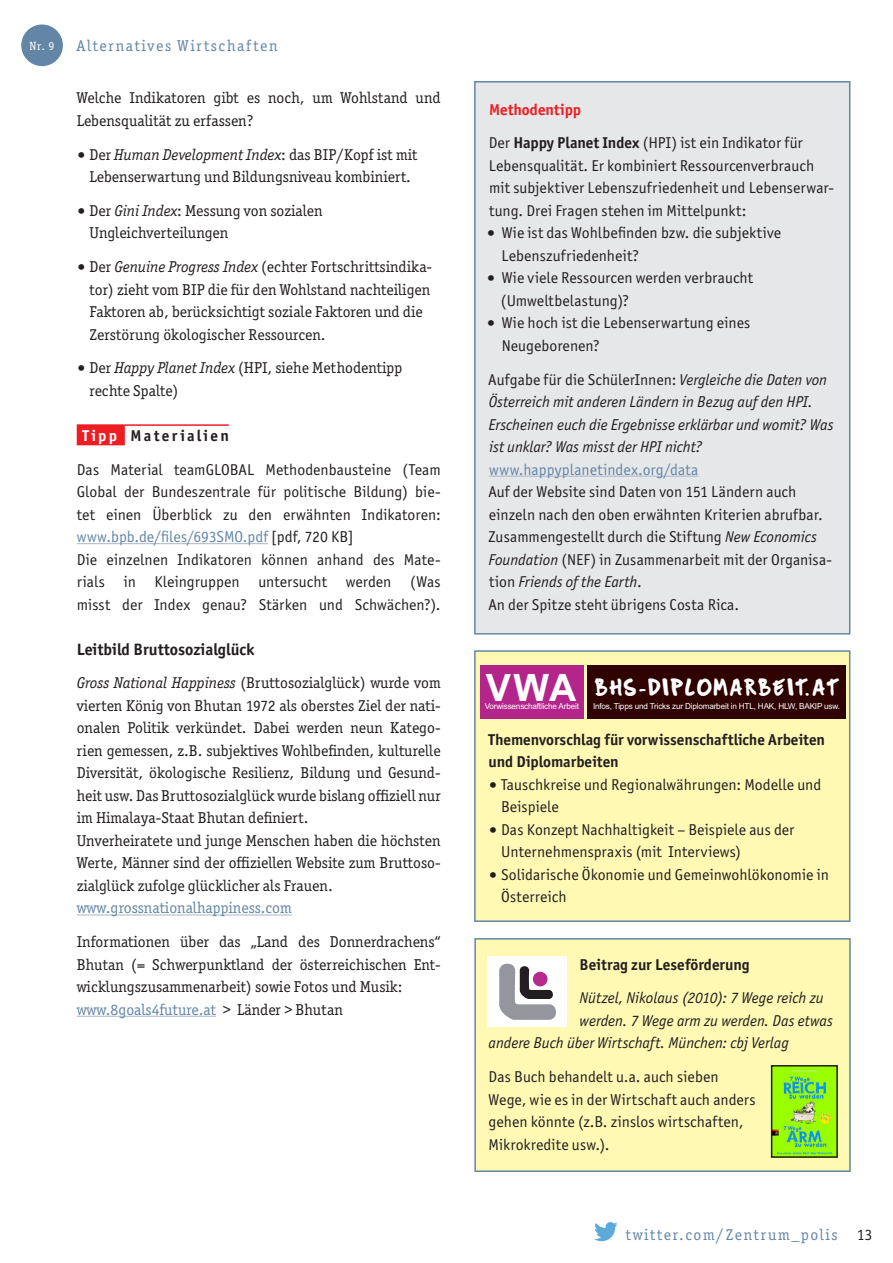
<style>
.page{position:relative;width:893px;height:1263px;background:#fff}
.page>*{position:absolute;margin:0;border:0;box-sizing:border-box;transform-origin:0 0}
.t1{font:700 37.8px "Arial";color:#fff}
.t2{font:25.2px "Mucky Sans";letter-spacing:.06em;color:#fff}
.t3{font:700 16.5px "Officina San ITC";color:#231f20}
.t4{font:15.75px/22.5px "Officina San ITC";letter-spacing:.005em;color:#231f20}
.t5{font:15.75px/22.5px "Officina Ser ITC";color:#231f20}
.t6{font:italic 15.75px/22.5px "Officina San ITC";color:#231f20}
.t7{font:700 15.75px/22.5px "Officina San ITC";color:#231f20}
.t8{font:15.75px "Officina Ser ITC";letter-spacing:.1em;color:#6486a6}
.t9{font:15.75px "Officina Ser ITC";color:#6486a6}
.t10{font:15.75px "Officina San ITC";letter-spacing:.005em;color:#6486a6}
.t11{font:12px "Officina Ser ITC";color:#fff}
.t12{font:8.25px "Arial";letter-spacing:-.025em;color:#fff}
.s1{font-family:"MS Reference Sans Serif";font-style:italic}
.s2{font-style:italic}
.s3{font-weight:700;color:#fff}
.s4{font-weight:700}
.s5{color:#6486a6}
.s6{font-weight:700;color:#ee1d23}
.s7{font-style:normal}
</style>
<div class="page">
<div style="left:77px;top:424px;width:48px;height:21px;background:#ee1d23"></div>
<hr style="left:125px;top:424px;width:104px;height:2px;background:#ee1d23">
<hr style="left:77px;top:543px;width:191px;height:1px;background:#a7b6cc">
<hr style="left:77px;top:914px;width:215px;height:1px;background:#a7b6cc">
<hr style="left:77px;top:1016px;width:139px;height:1px;background:#a7b6cc">
<div style="left:474px;top:81px;width:377px;height:554px;background:#e6e7e9"></div>
<div style="left:475px;top:939px;width:375px;height:232px;background:#fff9b4"></div>
<div style="left:474px;top:938px;width:377px;height:234px;border:2px solid #6486a6"></div>
<div style="left:475px;top:651px;width:375px;height:270px;background:#fff9b4"></div>
<div style="left:474px;top:650px;width:376px;height:272px;border:2px solid #6486a6"></div>
<div style="left:488px;top:956px;width:79px;height:71px;background:#fff"></div>
<svg style="left:499px;top:964px;width:57px;height:56px"></svg>
<div style="left:480px;top:665px;width:104px;height:53px;background:#b4258b"></div>
<div style="left:587px;top:665px;width:258px;height:53px;background:#2f0200"></div>
<img style="left:774px;top:1068px;width:61px;height:87px">
<div style="left:771px;top:1065px;width:67px;height:93px;border:2px solid #231f20"></div>
<div style="left:22px;top:25px;width:40px;height:40px;background:#6486a6;border-radius:50%"></div>
<div style="left:21px;top:25px;width:42px;height:41px;border:2px solid #6486a6;border-radius:50%"></div>
<svg style="left:594px;top:1222px;width:24px;height:19px"></svg>
<p class="t11" style="left:30px;top:39px;width:26px">Nr. 9</p>
<p class="t8" style="left:77px;top:37px;width:203px">Alternatives Wirtschaften</p>
<p class="t5" style="left:77px;top:87px;width:365px">Welche Indikatoren gibt es noch, um Wohlstand und<br>Lebensqualität zu erfassen?</p>
<p class="t5" style="left:77px;top:143px;width:342px;text-align:center"><span class="s1">•</span> Der <span class="s2">Human Development Index</span>: das BIP/Kopf ist mit<br>Lebenserwartung und Bildungsniveau kombiniert.</p>
<p class="t5" style="left:90px;top:199px;width:235px;text-indent:-13px"><span class="s1">•</span> Der <span class="s2">Gini Index</span>: Messung von sozialen<br>Ungleichverteilungen</p>
<p class="t5" style="left:90px;top:255px;width:344px;text-indent:-13px"><span class="s1">•</span> Der <span class="s2">Genuine Progress Index</span> (echter Fortschrittsindika&shy;tor) zieht vom BIP die für den Wohlstand nachteiligen Faktoren ab, berücksichtigt soziale Faktoren und die Zerstörung ökologischer Ressourcen.</p>
<p class="t5" style="left:90px;top:357px;width:314px;text-indent:-13px"><span class="s1">•</span> Der <span class="s2">Happy Planet Index</span> (HPI, siehe Methodentipp rechte Spalte)</p>
<p class="t4" style="left:77px;top:419px;width:365px;line-height:33.8px;text-indent:6px"><span class="s3">Tipp</span> <span class="s4">Materialien<br></span>Das Material teamGLOBAL Methodenbausteine (Team</p>
<p class="t4" style="left:77px;top:480px;width:365px">Global der Bundeszentrale für politische Bildung) bie&shy;tet einen Überblick zu den erwähnten Indikatoren: <span class="s5">www.bpb.de/files/693SMO.pdf</span> [pdf, 720 KB]<br>Die einzelnen Indikatoren können anhand des Mate&shy;rials in Kleingruppen untersucht werden (Was misst der Index genau? Stärken und Schwächen?).</p>
<p class="t3" style="left:77px;top:639px;width:179px">Leitbild Bruttosozialglück</p>
<p class="t5" style="left:77px;top:672px;width:365px"><span class="s2">Gross National Happiness</span> (Bruttosozialglück) wurde vom vierten König von Bhutan 1972 als oberstes Ziel der nati&shy;onalen Politik verkündet. Dabei werden neun Katego&shy;rien gemessen, z.B. subjektives Wohlbefinden, kulturelle Diversität, ökologische Resilienz, Bildung und Gesund&shy;heit usw. Das Bruttosozialglück wurde bislang offiziell nur im Himalaya-Staat Bhutan definiert.<br>Unverheiratete und junge Menschen haben die höchsten Werte, Männer sind der offiziellen Website zum Bruttoso&shy;zialglück zufolge glücklicher als Frauen.</p>
<p class="t9" style="left:77px;top:899px;width:217px">www.grossnationalhappiness.com</p>
<p class="t5" style="left:77px;top:930px;width:365px">Informationen über das „Land des Donnerdrachens“ Bhutan (= Schwerpunktland der österreichischen Ent&shy;wicklungszusammenarbeit) sowie Fotos und Musik: <span class="s5">www.8goals4future.at</span> &gt; Länder &gt; Bhutan</p>
<p class="t4" style="left:489px;top:92px;width:315px;line-height:33.8px"><span class="s6">Methodentipp<br></span>Der <span class="s4">Happy Planet Index</span> (HPI) ist ein Indikator für</p>
<p class="t4" style="left:489px;top:154px;width:347px">Lebensqualität. Er kombiniert Ressourcenverbrauch mit subjektiver Lebenszufriedenheit und Lebenserwar&shy;tung. Drei Fragen stehen im Mittelpunkt:</p>
<p class="t4" style="left:502px;top:222px;width:281px;text-indent:-15px"><span class="s1">•</span> Wie ist das Wohlbefinden bzw. die subjektive<br>Lebenszufriedenheit?</p>
<p class="t4" style="left:501px;top:267px;width:254px;text-indent:-15px"><span class="s1">•</span> Wie viele Ressourcen werden verbraucht (Umweltbelastung)?</p>
<p class="t4" style="left:502px;top:312px;width:250px;text-indent:-15px"><span class="s1">•</span> Wie hoch ist die Lebenserwartung eines<br>Neugeborenen?</p>
<p class="t6" style="left:488px;top:368px;width:347px"><span class="s7">Aufgabe für die SchülerInnen:</span> Vergleiche die Daten von Österreich mit anderen Ländern in Bezug auf den HPI.<br>Erscheinen euch die Ergebnisse erklärbar und womit? Was ist unklar? Was misst der HPI nicht?</p>
<p class="t10" style="left:489px;top:460px;width:211px">www.happyplanetindex.org/data</p>
<p class="t4" style="left:488px;top:480px;width:345px">Auf der Website sind Daten von 151 Ländern auch einzeln nach den oben erwähnten Kriterien abrufbar.<br>Zusammengestellt durch die Stiftung <span class="s2">New Economics Foundation</span> (NEF) in Zusammenarbeit mit der Organisa&shy;tion <span class="s2">Friends of the Earth</span>.<br>An der Spitze steht übrigens Costa Rica.</p>
<h1 class="t1" style="left:486px;top:662px;width:92px">VWA</h1>
<p class="t12" style="left:485px;top:700px;width:96px">Vorwissenschaftliche Arbeit</p>
<h2 class="t2" style="left:595px;top:675px;width:246px">BHS-DIPLOMARBEIT.AT</h2>
<p class="t12" style="left:593px;top:700px;width:249px">Infos, Tipps und Tricks zur Diplomarbeit in HTL, HAK, HLW, BAKIP usw.</p>
<p class="t7" style="left:488px;top:728px;width:338px">Themenvorschlag für vorwissenschaftliche Arbeiten und Diplomarbeiten</p>
<p class="t4" style="left:501px;top:773px;width:322px;text-indent:-13px"><span class="s1">•</span> Tauschkreise und Regionalwährungen: Modelle und<br>Beispiele</p>
<p class="t4" style="left:501px;top:818px;width:295px;text-indent:-13px"><span class="s1">•</span> Das Konzept Nachhaltigkeit – Beispiele aus der<br>Unternehmenspraxis (mit Interviews)</p>
<p class="t4" style="left:501px;top:863px;width:329px;text-indent:-13px"><span class="s1">•</span> Solidarische Ökonomie und Gemeinwohlökonomie in<br>Österreich</p>
<p class="t7" style="left:580px;top:953px;width:172px">Beitrag zur Leseförderung</p>
<p class="t6" style="left:580px;top:987px;width:245px">Nützel, Nikolaus (2010): 7 Wege reich zu</p>
<p class="t6" style="left:580px;top:1009px;width:255px">werden. 7 Wege arm zu werden. Das etwas</p>
<p class="t6" style="left:489px;top:1032px;width:302px">andere Buch über Wirtschaft. München: cbj Verlag</p>
<p class="t4" style="left:489px;top:1065px;width:268px">Das Buch behandelt u.a. auch sieben Wege, wie es in der Wirtschaft auch anders gehen könnte (z.B. zinslos wirtschaften, Mikrokredite usw.).</p>
<p class="t8" style="left:626px;top:1225px;width:213px">twitter.com/Zentrum_polis</p>
<p class="t5" style="left:857px;top:1223px;width:17px">13</p>
</div>
